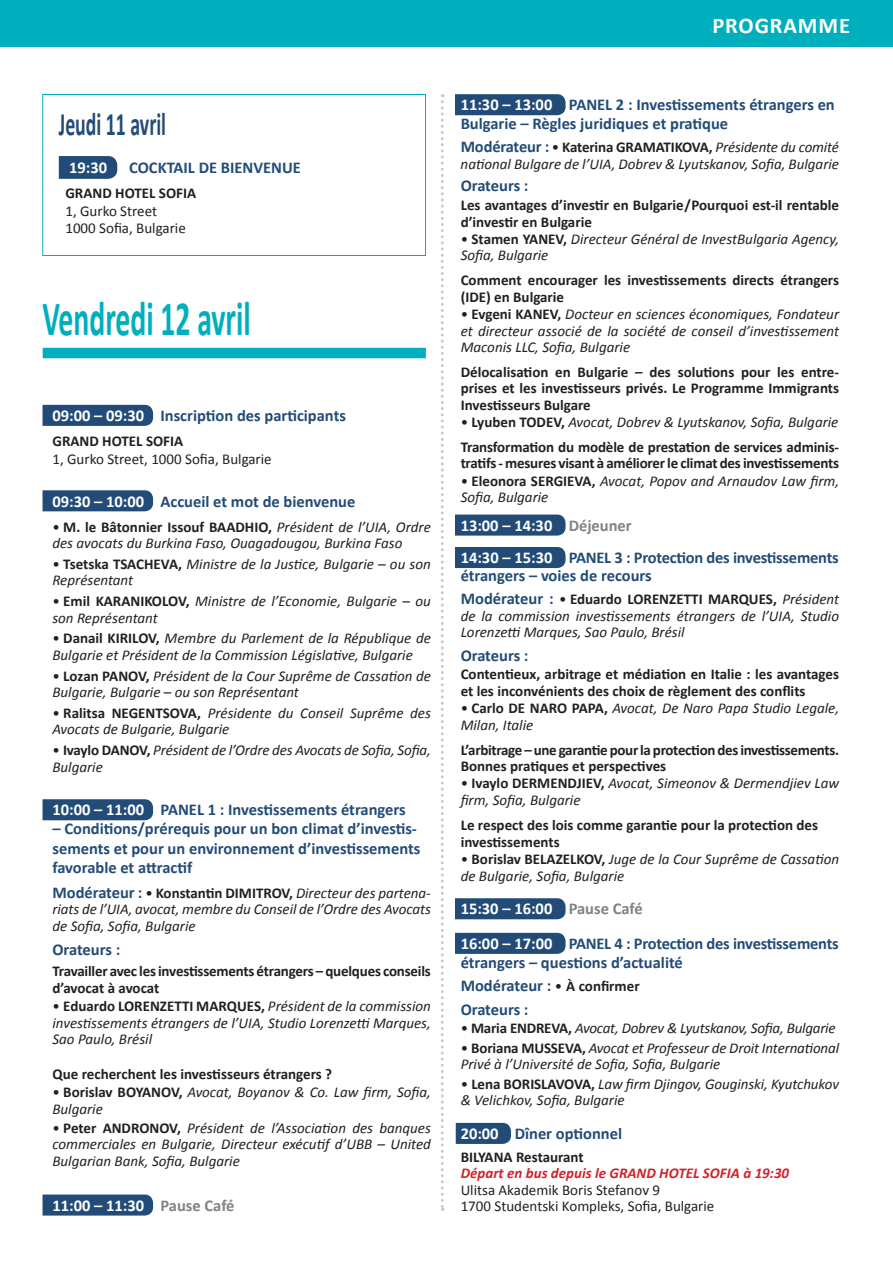
<style>
.page{position:relative;width:893px;height:1263px;background:#fff}
.page>*{position:absolute;margin:0;border:0;box-sizing:border-box;transform-origin:0 0}
.t1{font:700 49.5px "Calibri";color:#00afbe;scale:.6 1}
.t2{font:700 33px "Calibri";color:#224c77;scale:.6 1}
.t3{font:700 22.5px "Calibri";letter-spacing:.04em;color:#fff}
.t4{font:700 16.5px/19px "Calibri";color:#224c77}
.t5{font:700 16.5px "Calibri";color:#fff}
.t6{font:italic 15px/16.5px "Calibri";color:#231f20}
.t7{font:700 15px/16.5px "Calibri";letter-spacing:-.005em;color:#231f20}
.t8{font:15px/16.5px "Calibri";color:#231f20}
.t9{font:italic 700 15px "Calibri";color:#d1232a}
.s1{color:#fff}
.s2{font-style:normal}
.s3{font-weight:700;font-style:normal}
.s4{font-weight:700;font-style:normal;font-size:16.5px;color:#224c77}
.s5{color:#808285}
.s6{font-weight:400}
.s7{font-weight:400;font-style:italic}
.s8{font-weight:400;font-size:15px;color:#231f20}
.s9{font-size:15px;color:#231f20}
</style>
<div class="page">
<div style="left:0;top:0;width:893px;height:47px;background:#00afbe"></div>
<svg style="left:456px;top:1123px;width:55px;height:21px"></svg>
<svg style="left:455px;top:514px;width:111px;height:22px;background:#2e567e"></svg>
<div style="left:455px;top:547px;width:111px;height:21px;background:#224c77"></div>
<div style="left:455px;top:94px;width:111px;height:21px;background:#224c77"></div>
<div style="left:455px;top:933px;width:111px;height:21px;background:#224c77"></div>
<div style="left:455px;top:898px;width:111px;height:21px;background:#224c77"></div>
<div style="left:43px;top:405px;width:110px;height:21px;background:#224c77"></div>
<div style="left:43px;top:799px;width:110px;height:21px;background:#224c77"></div>
<div style="left:43px;top:1194px;width:110px;height:21px;background:#224c77"></div>
<div style="left:43px;top:490px;width:110px;height:21px;background:#224c77"></div>
<svg style="left:441px;top:94px;width:3px;height:1117px"></svg>
<div style="left:43px;top:348px;width:383px;height:10px;background:#00afbe"></div>
<div style="left:42px;top:94px;width:384px;height:162px;border:1px solid #00afbe"></div>
<svg style="left:58px;top:156px;width:60px;height:23px"></svg>
<h2 class="t2" style="left:59px;top:104px;width:180px">Jeudi 11 avril</h2>
<p class="t5" style="left:69px;top:157px;width:40px">19:30</p>
<p class="t4" style="left:129px;top:157px;width:173px">COCKTAIL DE BIENVENUE</p>
<p class="t7" style="left:65px;top:184px;width:132px">GRAND HOTEL SOFIA</p>
<p class="t8" style="left:65px;top:201px;width:122px;line-height:17.9px">1, Gurko Street<br>1000 Sofia, Bulgarie</p>
<h1 class="t1" style="left:43px;top:287px;width:349px">Vendredi 12 avril</h1>
<p class="t4" style="left:52px;top:405px;width:295px"><span class="s1">09:00 – 09:30</span> Inscription des participants</p>
<p class="t7" style="left:52px;top:432px;width:132px">GRAND HOTEL SOFIA</p>
<p class="t8" style="left:52px;top:450px;width:221px">1, Gurko Street, 1000 Sofia, Bulgarie</p>
<p class="t4" style="left:52px;top:491px;width:304px"><span class="s1">09:30 – 10:00</span> Accueil et mot de bienvenue</p>
<p class="t6" style="left:52px;top:518px;width:380px"><span class="s2">•</span> <span class="s3">M. le Bâtonnier Issouf BAADHIO,</span> Président de l’UIA, Ordre des avocats du Burkina Faso, Ouagadougou, Burkina Faso</p>
<p class="t6" style="left:52px;top:555px;width:380px"><span class="s2">•</span> <span class="s3">Tsetska TSACHEVA,</span> Ministre de la Justice, Bulgarie – ou son<br>Représentant</p>
<p class="t6" style="left:52px;top:592px;width:380px"><span class="s2">•</span> <span class="s3">Emil KARANIKOLOV,</span> Ministre de l’Economie, Bulgarie – ou son Représentant</p>
<p class="t6" style="left:52px;top:629px;width:380px"><span class="s2">•</span> <span class="s3">Danail KIRILOV,</span> Membre du Parlement de la République de<br>Bulgarie et Président de la Commission Législative, Bulgarie</p>
<p class="t6" style="left:52px;top:667px;width:380px"><span class="s2">•</span> <span class="s3">Lozan PANOV,</span> Président de la Cour Suprême de Cassation de<br>Bulgarie, Bulgarie – ou son Représentant</p>
<p class="t6" style="left:52px;top:704px;width:380px"><span class="s2">•</span> <span class="s3">Ralitsa NEGENTSOVA,</span> Présidente du Conseil Suprême des<br>Avocats de Bulgarie, Bulgarie</p>
<p class="t6" style="left:52px;top:741px;width:380px"><span class="s2">•</span> <span class="s3">Ivaylo DANOV,</span> Président de l’Ordre des Avocats de Sofia, Sofia,<br>Bulgarie</p>
<p class="t4" style="left:52px;top:800px;width:355px"><span class="s1">10:00 – 11:00</span> PANEL 1 : Investissements étrangers</p>
<p class="t4" style="left:52px;top:819px;width:369px">– Conditions/prérequis pour un bon climat d’investis&shy;sements et pour un environnement d’investissements favorable et attractif</p>
<p class="t6" style="left:52px;top:884px;width:380px;text-align:justify"><span class="s4">Modérateur :</span> <span class="s2">•</span> <span class="s3">Konstantin DIMITROV,</span> Directeur des partena&shy;riats de l’UIA, avocat, membre du Conseil de l’Ordre des Avocats de Sofia, Sofia, Bulgarie</p>
<p class="t4" style="left:52px;top:940px;width:69px">Orateurs :</p>
<p class="t7" style="left:52px;top:962px;width:380px">Travailler avec les investissements étrangers – quelques conseils d’avocat à avocat</p>
<p class="t6" style="left:52px;top:997px;width:380px;text-align:justify"><span class="s2">•</span> <span class="s3">Eduardo LORENZETTI MARQUES,</span> Président de la commission investissements étrangers de l’UIA, Studio Lorenzetti Marques, Sao Paulo, Brésil</p>
<p class="t7" style="left:52px;top:1065px;width:281px">Que recherchent les investisseurs étrangers ?</p>
<p class="t6" style="left:52px;top:1083px;width:380px"><span class="s2">•</span> <span class="s3">Borislav BOYANOV,</span> Avocat, Boyanov &amp; Co. Law firm, Sofia,<br>Bulgarie</p>
<p class="t6" style="left:52px;top:1119px;width:380px;text-align:justify"><span class="s2">•</span> <span class="s3">Peter ANDRONOV,</span> Président de l’Association des banques commerciales en Bulgarie, Directeur exécutif d’UBB – United Bulgarian Bank, Sofia, Bulgarie</p>
<p class="t5" style="left:52px;top:1195px;width:184px">11:00 – 11:30 <span class="s5">Pause Café</span></p>
<h3 class="t3" style="left:712px;top:11px;width:139px">PROGRAMME</h3>
<p class="t4" style="left:461px;top:95px;width:376px"><span class="s1">11:30 – 13:00</span> PANEL 2 : Investissements étrangers en<br>Bulgarie – Règles juridiques et pratique</p>
<p class="t6" style="left:461px;top:138px;width:380px"><span class="s4">Modérateur :</span> <span class="s2">•</span> <span class="s3">Katerina GRAMATIKOVA,</span> Présidente du comité national Bulgare de l’UIA, Dobrev &amp; Lyutskanov, Sofia, Bulgarie</p>
<p class="t4" style="left:461px;top:176px;width:69px">Orateurs :</p>
<p class="t7" style="left:461px;top:196px;width:380px">Les avantages d’investir en Bulgarie/Pourquoi est-il rentable d’investir en Bulgarie</p>
<p class="t6" style="left:461px;top:230px;width:380px"><span class="s2">•</span> <span class="s3">Stamen YANEV,</span> Directeur Général de InvestBulgaria Agency,<br>Sofia, Bulgarie</p>
<p class="t7" style="left:461px;top:271px;width:380px">Comment encourager les investissements directs étrangers (IDE) en Bulgarie</p>
<p class="t6" style="left:461px;top:305px;width:380px;text-align:justify"><span class="s2">•</span> <span class="s3">Evgeni KANEV,</span> Docteur en sciences économiques, Fondateur et directeur associé de la société de conseil d’investissement Maconis LLC, Sofia, Bulgarie</p>
<p class="t7" style="left:461px;top:363px;width:380px;text-align:justify">Délocalisation en Bulgarie – des solutions pour les entre&shy;prises et les investisseurs privés. Le Programme Immigrants Investisseurs Bulgare</p>
<p class="t7" style="left:461px;top:409px;width:380px;line-height:24.8px"><span class="s6">•</span> Lyuben TODEV, <span class="s7">Avocat, Dobrev &amp; Lyutskanov, Sofia, Bulgarie<br></span>Transformation du modèle de prestation de services adminis-</p>
<p class="t7" style="left:461px;top:454px;width:380px">tratifs - mesures visant à améliorer le climat des investissements</p>
<p class="t6" style="left:461px;top:472px;width:380px"><span class="s2">•</span> <span class="s3">Eleonora SERGIEVA,</span> Avocat, Popov and Arnaudov Law firm,<br>Sofia, Bulgarie</p>
<p class="t4" style="left:461px;top:508px;width:380px;line-height:32.5px"><span class="s1">13:00 – 14:30</span> <span class="s5">Déjeuner<br></span><span class="s1">14:30 – 15:30</span> PANEL 3 : Protection des investissements</p>
<p class="t4" style="left:461px;top:565px;width:193px">étrangers – voies de recours</p>
<p class="t6" style="left:461px;top:590px;width:380px;text-align:justify"><span class="s4">Modérateur :</span> <span class="s2">•</span> <span class="s3">Eduardo LORENZETTI MARQUES,</span> Président de la commission investissements étrangers de l’UIA, Studio Lorenzetti Marques, Sao Paulo, Brésil</p>
<p class="t4" style="left:461px;top:645px;width:69px">Orateurs :</p>
<p class="t7" style="left:461px;top:665px;width:380px">Contentieux, arbitrage et médiation en Italie : les avantages et les inconvénients des choix de règlement des conflits</p>
<p class="t6" style="left:461px;top:699px;width:380px"><span class="s2">•</span> <span class="s3">Carlo DE NARO PAPA,</span> Avocat, De Naro Papa Studio Legale,<br>Milan, Italie</p>
<p class="t7" style="left:461px;top:741px;width:380px">L’arbitrage – une garantie pour la protection des investissements.<br>Bonnes pratiques et perspectives</p>
<p class="t6" style="left:461px;top:774px;width:380px"><span class="s2">•</span> <span class="s3">Ivaylo DERMENDJIEV,</span> Avocat, Simeonov &amp; Dermendjiev Law firm, Sofia, Bulgarie</p>
<p class="t7" style="left:461px;top:816px;width:359px">Le respect des lois comme garantie pour la protection des investissements</p>
<p class="t6" style="left:461px;top:850px;width:380px"><span class="s2">•</span> <span class="s3">Borislav BELAZELKOV,</span> Juge de la Cour Suprême de Cassation de Bulgarie, Sofia, Bulgarie</p>
<p class="t4" style="left:461px;top:891px;width:380px;line-height:34.8px"><span class="s1">15:30 – 16:00</span> <span class="s5">Pause Café<br></span><span class="s1">16:00 – 17:00</span> PANEL 4 : Protection des investissements</p>
<p class="t4" style="left:461px;top:950px;width:224px;line-height:23.2px">étrangers – questions d’actualité<br>Modérateur : <span class="s8">•</span> <span class="s9">À confirmer<br></span>Orateurs :</p>
<p class="t6" style="left:461px;top:1019px;width:376px"><span class="s2">•</span> <span class="s3">Maria ENDREVA,</span> Avocat, Dobrev &amp; Lyutskanov, Sofia, Bulgarie</p>
<p class="t6" style="left:461px;top:1039px;width:380px"><span class="s2">•</span> <span class="s3">Boriana MUSSEVA,</span> Avocat et Professeur de Droit International<br>Privé à l’Université de Sofia, Sofia, Bulgarie</p>
<p class="t6" style="left:461px;top:1075px;width:380px"><span class="s2">•</span> <span class="s3">Lena BORISLAVOVA,</span> Law firm Djingov, Gouginski, Kyutchukov &amp; Velichkov, Sofia, Bulgarie</p>
<p class="t4" style="left:461px;top:1123px;width:163px"><span class="s1">20:00</span> Dîner optionnel</p>
<p class="t7" style="left:461px;top:1148px;width:125px">BILYANA Restaurant</p>
<p class="t9" style="left:461px;top:1164px;width:330px">Départ en bus depuis le GRAND HOTEL SOFIA à 19:30</p>
<p class="t8" style="left:461px;top:1181px;width:255px">Ulitsa Akademik Boris Stefanov 9<br>1700 Studentski Kompleks, Sofia, Bulgarie</p>
</div>
